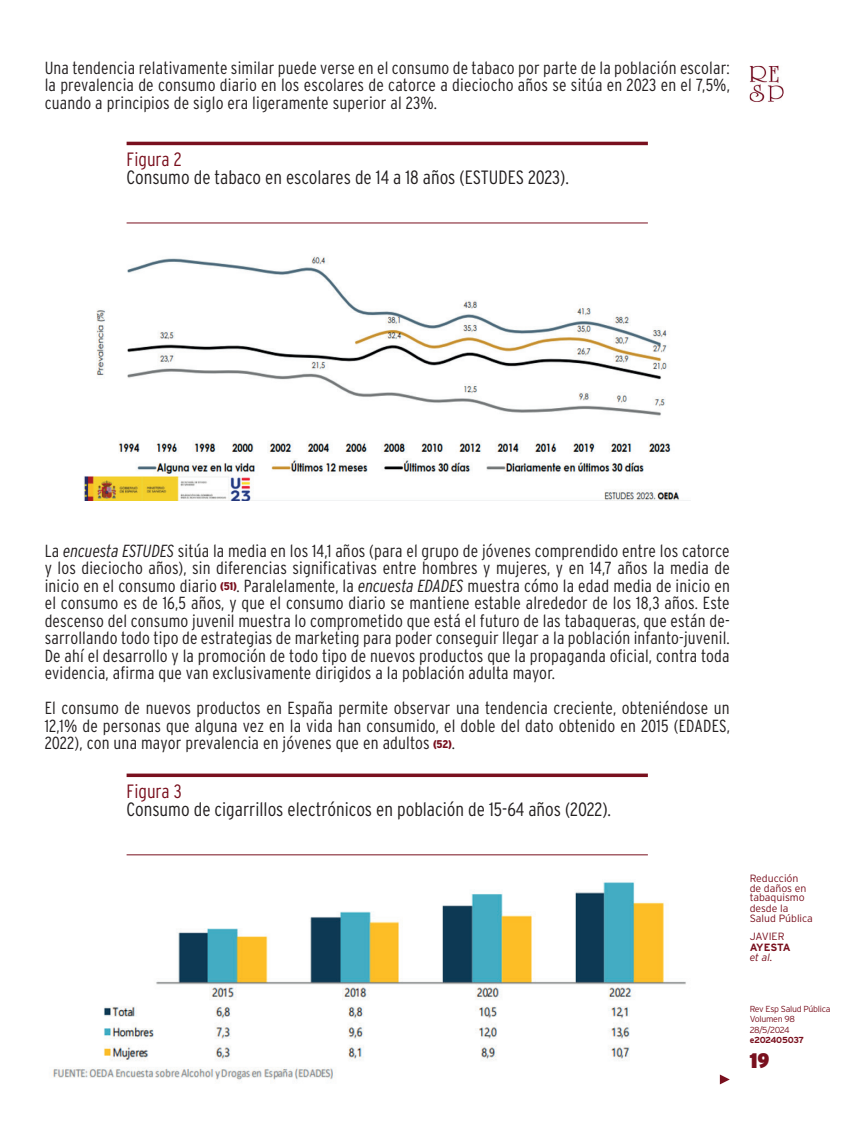
<style>
.page{position:relative;width:844px;height:1141px;background:#fff}
.page>*{position:absolute;margin:0;border:0;box-sizing:border-box;transform-origin:0 0}
.t1{font:900 21px "Interstate Condensed";color:#79101e}
.t2{font:300 19.25px "Interstate Condensed";color:#231f20}
.t3{font:300 19.25px "Interstate Condensed";color:#79101e}
.t4{font:300 17.5px/17.5px "Interstate Condensed";letter-spacing:.01em;color:#231f20;text-align:justify}
.t5{font:300 10.5px/9.6px "Interstate";color:#79101e}
.t6{font:700 10.5px "Interstate";letter-spacing:-.025em;color:#79101e}
.t7{font:italic 300 10.5px "Interstate";color:#79101e}
.t8{font:300 8.75px/10.5px "Interstate";letter-spacing:-.03em;color:#79101e}
.t9{font:700 8.75px "Interstate";letter-spacing:-.04em;color:#79101e}
.s1{font-style:italic}
.s2{font-weight:900;font-size:11.2px;color:#79101e}
</style>
<div class="page">
<img style="left:749px;top:66px;width:34px;height:36px">
<hr style="left:126px;top:142px;width:521px;height:3px;background:#79101e">
<hr style="left:126px;top:223px;width:521px;height:1px;background:#79101e">
<hr style="left:126px;top:774px;width:521px;height:3px;background:#79101e">
<hr style="left:126px;top:854px;width:521px;height:1px;background:#79101e">
<img style="left:84px;top:256px;width:606px;height:245px">
<img style="left:53px;top:882px;width:633px;height:200px">
<svg style="left:719px;top:1074px;width:10px;height:10px"></svg>
<p class="t4" style="left:45px;top:58px;width:686px">Una tendencia relativamente similar puede verse en el consumo de tabaco por parte de la población escolar: la prevalencia de consumo diario en los escolares de catorce a dieciocho años se sitúa en 2023 en el 7,5%, cuando a principios de siglo era ligeramente superior al 23%.</p>
<p class="t3" style="left:126px;top:149px;width:57px">Figura 2</p>
<p class="t2" style="left:126px;top:166px;width:444px">Consumo de tabaco en escolares de 14 a 18 años (ESTUDES 2023).</p>
<p class="t4" style="left:45px;top:541px;width:686px">La <span class="s1">encuesta ESTUDES</span> sitúa la media en los 14,1 años (para el grupo de jóvenes comprendido entre los catorce y los dieciocho años), sin diferencias significativas entre hombres y mujeres, y en 14,7 años la media de inicio en el consumo diario <span class="s2">(51)</span>. Paralelamente, la <span class="s1">encuesta EDADES</span> muestra cómo la edad media de inicio en el consumo es de 16,5 años, y que el consumo diario se mantiene estable alrededor de los 18,3 años. Este descenso del consumo juvenil muestra lo comprometido que está el futuro de las tabaqueras, que están de&shy;sarrollando todo tipo de estrategias de marketing para poder conseguir llegar a la población infanto-juvenil.<br>De ahí el desarrollo y la promoción de todo tipo de nuevos productos que la propaganda oficial, contra toda evidencia, afirma que van exclusivamente dirigidos a la población adulta mayor.</p>
<p class="t4" style="left:45px;top:699px;width:686px">El consumo de nuevos productos en España permite observar una tendencia creciente, obteniéndose un 12,1% de personas que alguna vez en la vida han consumido, el doble del dato obtenido en 2015 (EDADES, 2022), con una mayor prevalencia en jóvenes que en adultos <span class="s2">(52)</span>.</p>
<p class="t3" style="left:126px;top:781px;width:57px">Figura 3</p>
<p class="t2" style="left:126px;top:798px;width:486px">Consumo de cigarrillos electrónicos en población de 15-64 años (2022).</p>
<p class="t5" style="left:749px;top:873px;width:58px">Reducción de daños en tabaquismo</p>
<p class="t5" style="left:749px;top:904px;width:65px">desde la<br>Salud Pública</p>
<p class="t5" style="left:749px;top:931px;width:36px">JAVIER</p>
<p class="t6" style="left:749px;top:942px;width:43px">AYESTA</p>
<p class="t7" style="left:749px;top:952px;width:24px">et al.</p>
<p class="t8" style="left:749px;top:1003px;width:82px">Rev Esp Salud Pública<br>Volumen 98<br>28/5/2024</p>
<p class="t9" style="left:749px;top:1035px;width:56px">e202405037</p>
<p class="t1" style="left:749px;top:1048px;width:21px">19</p>
</div>
